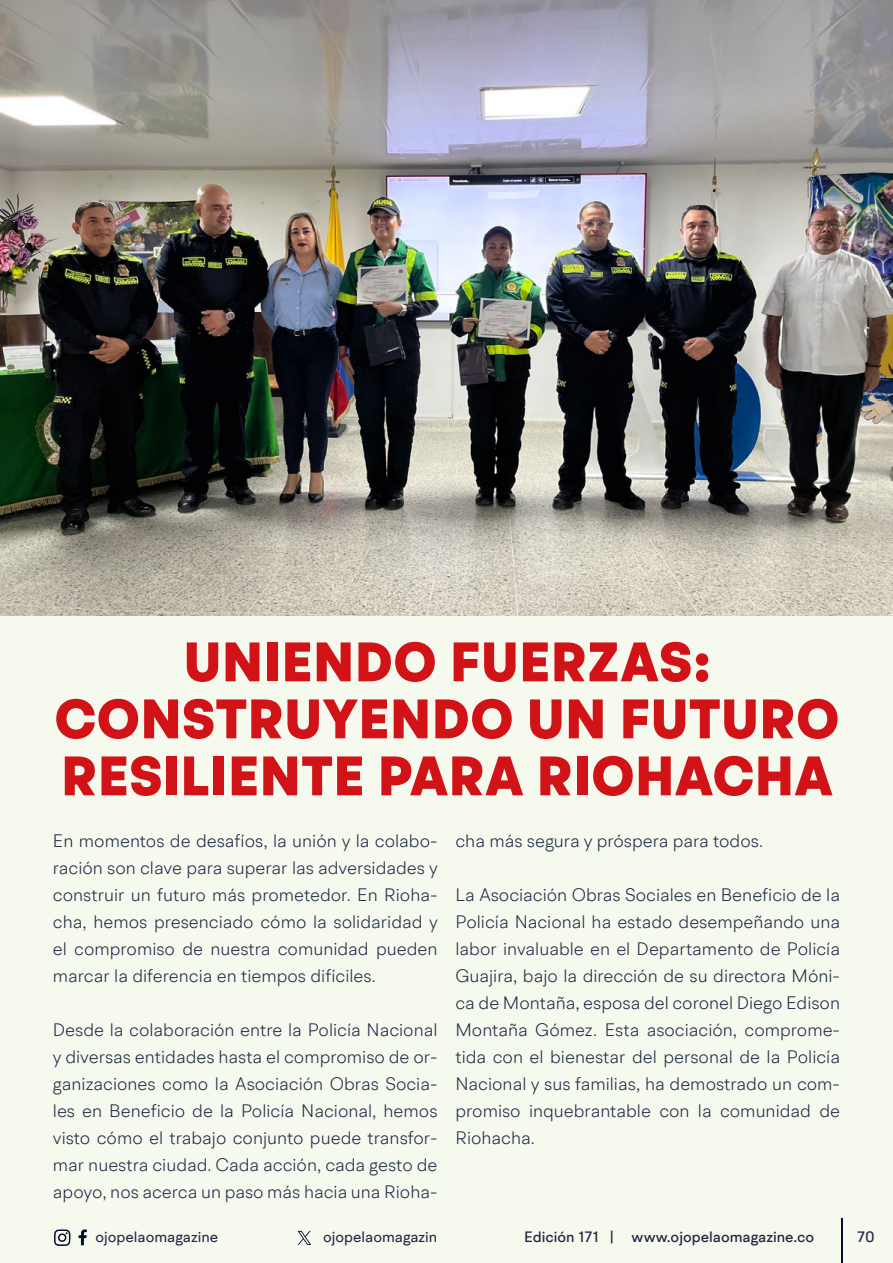
<style>
.page{position:relative;width:893px;height:1263px;background:#f6f9ee}
.page>*{position:absolute;margin:0;border:0;box-sizing:border-box;transform-origin:0 0}
.t1{font:900 55.5px/57px "BR Hendrix";letter-spacing:.01em;color:#d11217;text-align:center}
.t2{font:300 18px/27px "BR Hendrix";color:#1b2943;text-align:justify}
.t3{font:500 15px "BR Hendrix";color:#1b2943}
.t4{font:15px "BR Hendrix";color:#1b2943}
</style>
<div class="page">
<svg style="left:79px;top:1229px;width:8px;height:16px"></svg>
<svg style="left:54px;top:1229px;width:17px;height:17px"></svg>
<hr style="left:841px;top:1219px;width:1px;height:44px;background:#000f2b">
<svg style="left:298px;top:1231px;width:13px;height:14px"></svg>
<img style="left:0;top:0;width:893px;height:616px">
<h1 class="t1" style="left:54px;top:635px;width:786px">UNIENDO FUERZAS:<br>CONSTRUYENDO UN FUTURO<br>RESILIENTE PARA RIOHACHA</h1>
<p class="t2" style="left:53px;top:827px;width:386px">En momentos de desafíos, la unión y la colabo&shy;ración son clave para superar las adversidades y construir un futuro más prometedor. En Rioha&shy;cha, hemos presenciado cómo la solidaridad y el compromiso de nuestra comunidad pueden marcar la diferencia en tiempos difíciles.</p>
<p class="t2" style="left:53px;top:1016px;width:386px">Desde la colaboración entre la Policía Nacional y diversas entidades hasta el compromiso de or&shy;ganizaciones como la Asociación Obras Socia&shy;les en Beneficio de la Policía Nacional, hemos visto cómo el trabajo conjunto puede transfor&shy;mar nuestra ciudad. Cada acción, cada gesto de apoyo, nos acerca un paso más hacia una Rioha-</p>
<p class="t2" style="left:455px;top:827px;width:309px">cha más segura y próspera para todos.</p>
<p class="t2" style="left:455px;top:881px;width:386px">La Asociación Obras Sociales en Beneficio de la Policía Nacional ha estado desempeñando una labor invaluable en el Departamento de Policía Guajira, bajo la dirección de su directora Móni&shy;ca de Montaña, esposa del coronel Diego Edison Montaña Gómez. Esta asociación, comprome&shy;tida con el bienestar del personal de la Policía Nacional y sus familias, ha demostrado un com&shy;promiso inquebrantable con la comunidad de Riohacha.</p>
<p class="t4" style="left:96px;top:1227px;width:124px">ojopelaomagazine</p>
<p class="t4" style="left:323px;top:1227px;width:116px">ojopelaomagazin</p>
<p class="t3" style="left:524px;top:1227px;width:291px">Edición 171 | www.ojopelaomagazine.co</p>
<p class="t3" style="left:857px;top:1227px;width:19px">70</p>
</div>
